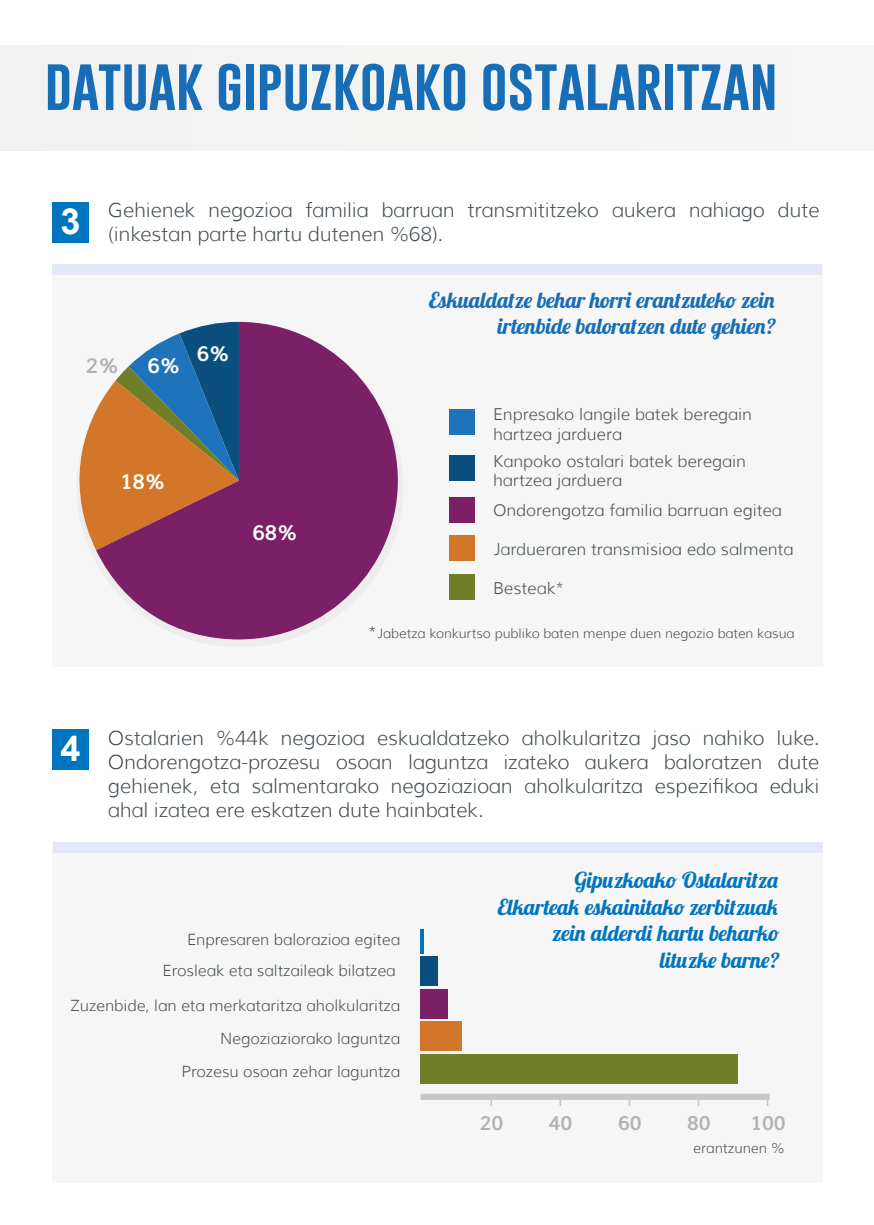
<style>
.page{position:relative;width:874px;height:1225px;background:#fff}
.page>*{position:absolute;margin:0;border:0;box-sizing:border-box;transform-origin:0 0}
.t1{font:54px "Gobold";letter-spacing:-.01em;color:#186eb6}
.t2{font:700 36px "Arial";color:#fff}
.t3{font:italic 700 22px/26.4px "Lobster Two";letter-spacing:-.01em;color:#0075bf;text-align:right}
.t4{font:italic 700 22px/26.4px "Lobster Two";letter-spacing:-.01em;color:#186eb6;text-align:right}
.t5{font:700 21.4px "Muli";color:#fff}
.t6{font:700 21.4px "Muli";color:#b2b2b2}
.t7{font:700 20.2px "Muli";color:#b2b2b2}
.t8{font:300 20px/24px "Muli";letter-spacing:-.01em;color:#465055}
.t9{font:300 16.4px/19.8px "Muli";color:#465055}
.t10{font:300 15.6px/32.6px "Muli";color:#465055;text-align:right}
.t11{font:300 14.8px "Muli";color:#1d1d1b}
.t12{font:300 14px "Muli";color:#465055}
.t13{font:300 13.2px "Muli";color:#465055}
</style>
<div class="page">
<div style="left:0;top:45px;width:873px;height:105px;background:#f4f4f3"></div>
<div style="left:52px;top:265px;width:770px;height:402px;background:#f6f6f6"></div>
<div style="left:52px;top:842px;width:770px;height:340px;background:#f6f6f6"></div>
<div style="left:52px;top:265px;width:769px;height:10px;background:#e4e8f6"></div>
<div style="left:53px;top:842px;width:769px;height:11px;background:#e4e8f6"></div>
<svg style="left:79px;top:411px;width:17px;height:139px"></svg>
<svg style="left:96px;top:322px;width:301px;height:317px;fill:#7b1f66"></svg>
<div style="left:449px;top:409px;width:26px;height:25px;background:#1e73ba"></div>
<div style="left:449px;top:455px;width:26px;height:26px;background:#0b4f7e"></div>
<div style="left:449px;top:497px;width:26px;height:25px;background:#7b1f66"></div>
<div style="left:449px;top:535px;width:26px;height:26px;background:#d2772a"></div>
<div style="left:449px;top:573px;width:26px;height:26px;background:#707e27"></div>
<div style="left:52px;top:202px;width:37px;height:41px;background:#0075bf"></div>
<div style="left:52px;top:729px;width:37px;height:40px;background:#0075bf"></div>
<div style="left:420px;top:1054px;width:317px;height:29px;background:#707e27"></div>
<div style="left:420px;top:1021px;width:41px;height:30px;background:#d2772a"></div>
<div style="left:420px;top:989px;width:28px;height:29px;background:#7b1f66"></div>
<div style="left:420px;top:957px;width:17px;height:29px;background:#0b4f7e"></div>
<hr style="left:420px;top:928px;width:3px;height:25px;background:#0075bf">
<div style="left:420px;top:1093px;width:349px;height:6px;background:#c7c7c6"></div>
<svg style="left:490px;top:1099px;width:2px;height:7px"></svg>
<svg style="left:559px;top:1099px;width:2px;height:7px"></svg>
<svg style="left:628px;top:1099px;width:2px;height:7px"></svg>
<svg style="left:697px;top:1099px;width:2px;height:7px"></svg>
<h1 class="t1" style="left:44px;top:50px;width:734px">DATUAK GIPUZKOAKO OSTALARITZAN</h1>
<p class="t2" style="left:60px;top:197px;width:22px">3</p>
<p class="t8" style="left:108px;top:198px;width:712px">Gehienek negozioa familia barruan transmititzeko aukera nahiago dute (inkestan parte hartu dutenen %68).</p>
<p class="t4" style="left:428px;top:286px;width:348px">Eskualdatze behar horri erantzuteko zein irtenbide baloratzen dute gehien?</p>
<p class="t6" style="left:86px;top:352px;width:35px">2%</p>
<p class="t5" style="left:148px;top:352px;width:35px">6%</p>
<p class="t5" style="left:197px;top:340px;width:35px">6%</p>
<p class="t5" style="left:120px;top:468px;width:47px">18%</p>
<p class="t5" style="left:252px;top:519px;width:47px">68%</p>
<p class="t9" style="left:493px;top:404px;width:260px">Enpresako langile batek beregain hartzea jarduera</p>
<p class="t9" style="left:493px;top:451px;width:254px">Kanpoko ostalari batek beregain hartzea jarduera</p>
<p class="t9" style="left:493px;top:501px;width:290px">Ondorengotza familia barruan egitea</p>
<p class="t9" style="left:493px;top:540px;width:301px">Jardueraren transmisioa edo salmenta</p>
<p class="t9" style="left:493px;top:578px;width:72px">Besteak*</p>
<p class="t13" style="left:377px;top:625px;width:418px">Jabetza konkurtso publiko baten menpe duen negozio baten kasua</p>
<p class="t11" style="left:368px;top:622px;width:9px">*</p>
<p class="t2" style="left:60px;top:724px;width:22px">4</p>
<p class="t8" style="left:108px;top:726px;width:712px;text-align:justify">Ostalarien %44k negozioa eskualdatzeko aholkularitza jaso nahiko luke.<br>Ondorengotza-prozesu osoan laguntza izateko aukera baloratzen dute gehienek, eta salmentarako negoziazioan aholkularitza espezifikoa eduki ahal izatea ere eskatzen dute hainbatek.</p>
<p class="t10" style="left:162px;top:923px;width:239px;line-height:30.8px">Enpresaren balorazioa egitea<br>Erosleak eta saltzaileak bilatzea</p>
<p class="t10" style="left:71px;top:989px;width:331px">Zuzenbide, lan eta merkataritza aholkularitza<br>Negoziaziorako laguntza<br>Prozesu osoan zehar laguntza</p>
<p class="t3" style="left:497px;top:867px;width:283px">Gipuzkoako Ostalaritza<br>Elkarteak eskainitako zerbitzuak zein alderdi hartu beharko lituzke barne?</p>
<p class="t7" style="left:480px;top:1111px;width:25px">20</p>
<p class="t7" style="left:549px;top:1111px;width:25px">40</p>
<p class="t7" style="left:618px;top:1111px;width:25px">60</p>
<p class="t7" style="left:687px;top:1111px;width:25px">80</p>
<p class="t7" style="left:750px;top:1111px;width:36px">100</p>
<p class="t12" style="left:693px;top:1139px;width:93px">erantzunen %</p>
</div>
